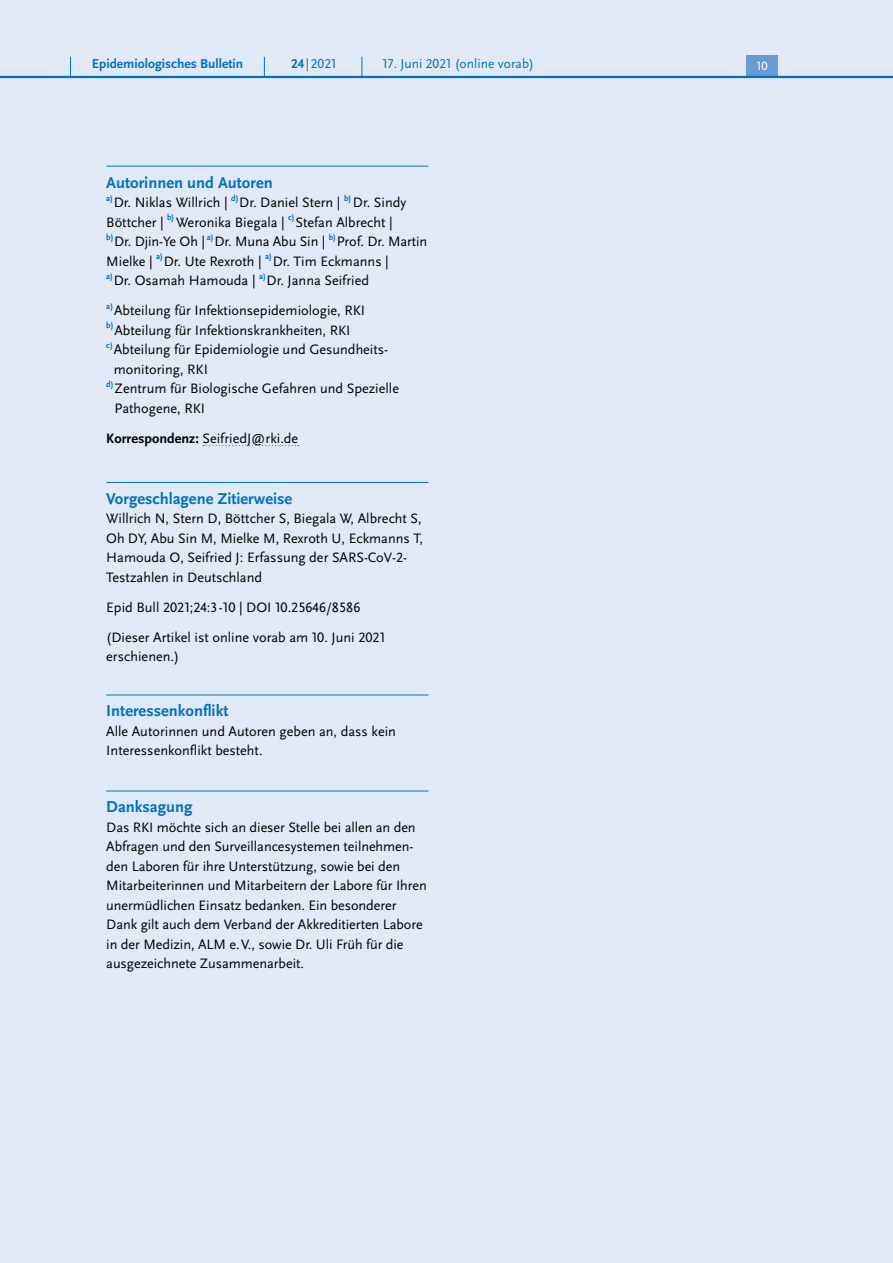
<style>
.page{position:relative;width:893px;height:1263px;background:#fff}
.page>*{position:absolute;margin:0;border:0;box-sizing:border-box;transform-origin:0 0}
.H4_-_Anhang_allerers{font:700 16.5px "Scala Sans Pro";color:#0072bc}
.P_-_Anhang{font:14.25px/19.5px "Scala Sans Pro";color:#000}
.t1{font:13.5px "Scala Sans Pro";color:#0072bc}
.t2{font:700 13.5px "Scala Sans Pro";color:#0072bc}
.t3{font:12.45px "Scala Sans Pro";color:#fff}
.s1{font-weight:700}
</style>
<div class="page">
<div style="left:0;top:78px;width:893px;height:1185px;background:#e1e8f6"></div>
<hr style="left:106px;top:166px;width:322px;height:1px;background:#0072bc">
<svg style="left:203px;top:445px;width:96px;height:1px"></svg>
<hr style="left:106px;top:482px;width:322px;height:1px;background:#0072bc">
<hr style="left:106px;top:695px;width:322px;height:1px;background:#0072bc">
<hr style="left:106px;top:791px;width:322px;height:1px;background:#0072bc">
<div style="left:0;top:0;width:893px;height:77px;background:#e1e8f6"></div>
<div style="left:746px;top:55px;width:32px;height:21px;background:#679bd2"></div>
<hr style="left:0;top:76px;width:893px;height:2px;background:#0072bc">
<svg style="left:70px;top:57px;width:1px;height:19px"></svg>
<svg style="left:264px;top:57px;width:1px;height:19px"></svg>
<svg style="left:362px;top:57px;width:1px;height:19px"></svg>
<p class="t2" style="left:92px;top:55px;width:153px">Epidemiologisches Bulletin</p>
<p class="t1" style="left:291px;top:55px;width:47px"><span class="s1">24</span>|2021</p>
<p class="t1" style="left:383px;top:55px;width:153px">17. Juni 2021 (online vorab)</p>
<p class="t3" style="left:757px;top:59px;width:13px">10</p>
<h4 class="H4_-_Anhang_allerers" style="left:106px;top:172px;width:168px">Autorinnen und Autoren</h4>
<p class="P_-_Anhang" style="left:106px;top:193px;width:323px"><sup>a)</sup>Dr. Niklas Willrich | <sup>d)</sup>Dr. Daniel Stern | <sup>b)</sup> Dr. Sindy Böttcher | <sup>b)</sup> Weronika Biegala | <sup>c)</sup>Stefan Albrecht |<br><sup>b)</sup>Dr. Djin-Ye Oh | <sup>a)</sup>Dr. Muna Abu Sin | <sup>b)</sup>Prof. Dr. Martin Mielke | <sup>a)</sup>Dr. Ute Rexroth | <sup>a)</sup>Dr. Tim Eckmanns |<br><sup>a)</sup>Dr. Osamah Hamouda | <sup>a)</sup>Dr. Janna Seifried</p>
<p class="P_-_Anhang" style="left:106px;top:301px;width:260px"><sup>a)</sup> Abteilung für Infektionsepidemiologie, RKI</p>
<p class="P_-_Anhang" style="left:106px;top:320px;width:246px"><sup>b)</sup> Abteilung für Infektionskrankheiten, RKI</p>
<p class="P_-_Anhang" style="left:114px;top:340px;width:275px;text-indent:-7px"><sup>c)</sup> Abteilung für Epidemiologie und Gesundheits&shy;monitoring, RKI</p>
<p class="P_-_Anhang" style="left:115px;top:379px;width:286px;text-indent:-8px"><sup>d)</sup> Zentrum für Biologische Gefahren und Spezielle<br>Pathogene, RKI</p>
<p class="P_-_Anhang" style="left:106px;top:428px;width:193px"><span class="s1">Korrespondenz:</span> SeifriedJ@rki.de</p>
<h4 class="H4_-_Anhang_allerers" style="left:106px;top:489px;width:188px">Vorgeschlagene Zitierweise</h4>
<p class="P_-_Anhang" style="left:106px;top:509px;width:318px">Willrich N, Stern D, Böttcher S, Biegala W, Albrecht S, Oh DY, Abu Sin M, Mielke M, Rexroth U, Eckmanns T, Hamouda O, Seifried J: Erfassung der SARS-CoV-2- Testzahlen in Deutschland</p>
<p class="P_-_Anhang" style="left:106px;top:597px;width:256px">Epid Bull 2021;24:3 -10 | DOI 10.25646/8586</p>
<p class="P_-_Anhang" style="left:106px;top:627px;width:280px">(Dieser Artikel ist online vorab am 10. Juni 2021 erschienen.)</p>
<h4 class="H4_-_Anhang_allerers" style="left:106px;top:701px;width:124px">Interessenkonflikt</h4>
<p class="P_-_Anhang" style="left:106px;top:721px;width:291px">Alle Autorinnen und Autoren geben an, dass kein<br>Interessenkonflikt besteht.</p>
<h4 class="H4_-_Anhang_allerers" style="left:106px;top:797px;width:88px">Danksagung</h4>
<p class="P_-_Anhang" style="left:106px;top:817px;width:322px">Das RKI möchte sich an dieser Stelle bei allen an den Abfragen und den Surveillancesystemen teilnehmen&shy;den Laboren für ihre Unterstützung, sowie bei den Mitarbeiterinnen und Mitarbeitern der Labore für Ihren unermüdlichen Einsatz bedanken. Ein besonderer Dank gilt auch dem Verband der Akkreditierten Labore in der Medizin, ALM e.V., sowie Dr. Uli Früh für die ausgezeichnete Zusammenarbeit.</p>
</div>
